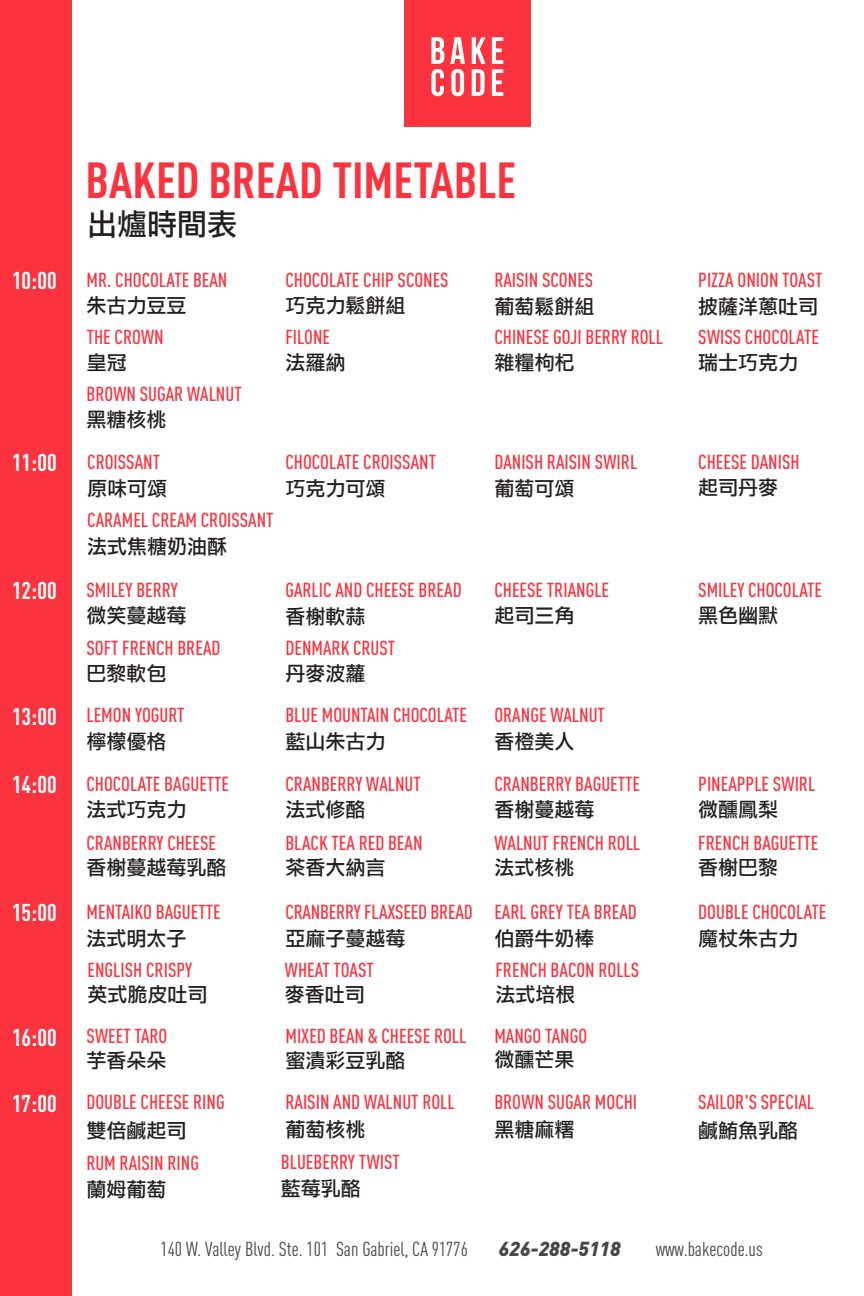
<style>
.page{position:relative;width:864px;height:1296px;background:#fff}
.page>*{position:absolute;margin:0;border:0;box-sizing:border-box;transform-origin:0 0}
.t1{font:700 50px "DIN Cond";color:#fb333e}
.t2{font:30px "Li Gothic Med";color:#231f20}
.t3{font:700 24px "DIN Cond";color:#fff}
.t4{font:500 20px "DIN Cond";color:#fb333e}
.t5{font:20px "Li Gothic Med";color:#231f20}
.t6{font:20px "DIN Cond";color:#454647}
.t7{font:italic 900 20px "DIN";color:#454647}
</style>
<div class="page">
<div style="left:0;top:0;width:72px;height:1296px;background:#fb333e"></div>
<div style="left:404px;top:0;width:127px;height:126px;background:#fb333e"></div>
<svg style="left:431px;top:37px;width:13px;height:59px"></svg>
<svg style="left:450px;top:37px;width:15px;height:59px"></svg>
<svg style="left:472px;top:37px;width:14px;height:59px"></svg>
<svg style="left:492px;top:37px;width:11px;height:59px"></svg>
<h1 class="t1" style="left:86px;top:149px;width:432px">BAKED BREAD TIMETABLE</h1>
<h2 class="t2" style="left:87px;top:209px;width:152px">出爐時間表</h2>
<p class="t3" style="left:12px;top:266px;width:46px">10:00</p>
<p class="t4" style="left:87px;top:268px;width:143px">MR. CHOCOLATE BEAN</p>
<p class="t5" style="left:87px;top:295px;width:102px">朱古力豆豆</p>
<p class="t4" style="left:285px;top:268px;width:165px">CHOCOLATE CHIP SCONES</p>
<p class="t5" style="left:285px;top:295px;width:122px">巧克力鬆餅組</p>
<p class="t4" style="left:494px;top:268px;width:100px">RAISIN SCONES</p>
<p class="t5" style="left:494px;top:296px;width:102px">葡萄鬆餅組</p>
<p class="t4" style="left:698px;top:268px;width:126px">PIZZA ONION TOAST</p>
<p class="t5" style="left:698px;top:296px;width:122px">披薩洋蔥吐司</p>
<p class="t4" style="left:87px;top:325px;width:78px">THE CROWN</p>
<p class="t5" style="left:87px;top:352px;width:42px">皇冠</p>
<p class="t4" style="left:285px;top:325px;width:46px">FILONE</p>
<p class="t5" style="left:285px;top:352px;width:62px">法羅納</p>
<p class="t4" style="left:494px;top:325px;width:170px">CHINESE GOJI BERRY ROLL</p>
<p class="t5" style="left:494px;top:352px;width:82px">雜糧枸杞</p>
<p class="t4" style="left:698px;top:325px;width:122px">SWISS CHOCOLATE</p>
<p class="t5" style="left:698px;top:352px;width:102px">瑞士巧克力</p>
<p class="t4" style="left:87px;top:382px;width:157px">BROWN SUGAR WALNUT</p>
<p class="t5" style="left:87px;top:409px;width:82px">黑糖核桃</p>
<p class="t3" style="left:12px;top:448px;width:46px">11:00</p>
<p class="t4" style="left:87px;top:450px;width:74px">CROISSANT</p>
<p class="t5" style="left:87px;top:478px;width:82px">原味可頌</p>
<p class="t4" style="left:87px;top:508px;width:188px">CARAMEL CREAM CROISSANT</p>
<p class="t5" style="left:87px;top:536px;width:142px">法式焦糖奶油酥</p>
<p class="t4" style="left:285px;top:450px;width:152px">CHOCOLATE CROISSANT</p>
<p class="t5" style="left:285px;top:478px;width:102px">巧克力可頌</p>
<p class="t4" style="left:494px;top:450px;width:144px">DANISH RAISIN SWIRL</p>
<p class="t5" style="left:494px;top:478px;width:82px">葡萄可頌</p>
<p class="t4" style="left:698px;top:450px;width:103px">CHEESE DANISH</p>
<p class="t5" style="left:698px;top:477px;width:82px">起司丹麥</p>
<p class="t3" style="left:12px;top:576px;width:46px">12:00</p>
<p class="t4" style="left:87px;top:578px;width:93px">SMILEY BERRY</p>
<p class="t5" style="left:87px;top:605px;width:102px">微笑蔓越莓</p>
<p class="t4" style="left:285px;top:578px;width:178px">GARLIC AND CHEESE BREAD</p>
<p class="t5" style="left:285px;top:606px;width:82px">香榭軟蒜</p>
<p class="t4" style="left:494px;top:578px;width:116px">CHEESE TRIANGLE</p>
<p class="t5" style="left:494px;top:605px;width:82px">起司三角</p>
<p class="t4" style="left:698px;top:578px;width:125px">SMILEY CHOCOLATE</p>
<p class="t5" style="left:698px;top:605px;width:82px">黑色幽默</p>
<p class="t4" style="left:87px;top:636px;width:135px">SOFT FRENCH BREAD</p>
<p class="t5" style="left:87px;top:663px;width:82px">巴黎軟包</p>
<p class="t4" style="left:285px;top:636px;width:111px">DENMARK CRUST</p>
<p class="t5" style="left:285px;top:663px;width:82px">丹麥波蘿</p>
<p class="t3" style="left:12px;top:701px;width:46px">13:00</p>
<p class="t4" style="left:87px;top:703px;width:100px">LEMON YOGURT</p>
<p class="t5" style="left:87px;top:731px;width:82px">檸檬優格</p>
<p class="t4" style="left:285px;top:703px;width:183px">BLUE MOUNTAIN CHOCOLATE</p>
<p class="t5" style="left:285px;top:731px;width:102px">藍山朱古力</p>
<p class="t4" style="left:494px;top:703px;width:112px">ORANGE WALNUT</p>
<p class="t5" style="left:494px;top:731px;width:82px">香橙美人</p>
<p class="t3" style="left:12px;top:770px;width:46px">14:00</p>
<p class="t4" style="left:87px;top:772px;width:144px">CHOCOLATE BAGUETTE</p>
<p class="t5" style="left:87px;top:799px;width:102px">法式巧克力</p>
<p class="t4" style="left:285px;top:772px;width:137px">CRANBERRY WALNUT</p>
<p class="t5" style="left:285px;top:799px;width:82px">法式修酪</p>
<p class="t4" style="left:494px;top:772px;width:147px">CRANBERRY BAGUETTE</p>
<p class="t5" style="left:494px;top:799px;width:102px">香榭蔓越莓</p>
<p class="t4" style="left:698px;top:772px;width:118px">PINEAPPLE SWIRL</p>
<p class="t5" style="left:698px;top:799px;width:82px">微醺鳳梨</p>
<p class="t4" style="left:87px;top:831px;width:131px">CRANBERRY CHEESE</p>
<p class="t5" style="left:87px;top:857px;width:142px">香榭蔓越莓乳酪</p>
<p class="t4" style="left:285px;top:831px;width:139px">BLACK TEA RED BEAN</p>
<p class="t5" style="left:285px;top:857px;width:102px">茶香大納言</p>
<p class="t4" style="left:494px;top:831px;width:147px">WALNUT FRENCH ROLL</p>
<p class="t5" style="left:494px;top:857px;width:82px">法式核桃</p>
<p class="t4" style="left:698px;top:831px;width:122px">FRENCH BAGUETTE</p>
<p class="t5" style="left:698px;top:857px;width:82px">香榭巴黎</p>
<p class="t3" style="left:12px;top:898px;width:46px">15:00</p>
<p class="t4" style="left:87px;top:900px;width:136px">MENTAIKO BAGUETTE</p>
<p class="t5" style="left:87px;top:928px;width:102px">法式明太子</p>
<p class="t4" style="left:285px;top:900px;width:189px">CRANBERRY FLAXSEED BREAD</p>
<p class="t5" style="left:285px;top:928px;width:122px">亞麻子蔓越莓</p>
<p class="t4" style="left:494px;top:900px;width:144px">EARL GREY TEA BREAD</p>
<p class="t5" style="left:494px;top:928px;width:102px">伯爵牛奶棒</p>
<p class="t4" style="left:698px;top:900px;width:130px">DOUBLE CHOCOLATE</p>
<p class="t5" style="left:698px;top:928px;width:102px">魔杖朱古力</p>
<p class="t4" style="left:88px;top:958px;width:106px">ENGLISH CRISPY</p>
<p class="t5" style="left:88px;top:985px;width:122px">英式脆皮吐司</p>
<p class="t4" style="left:285px;top:958px;width:90px">WHEAT TOAST</p>
<p class="t5" style="left:285px;top:984px;width:82px">麥香吐司</p>
<p class="t4" style="left:495px;top:958px;width:145px">FRENCH BACON ROLLS</p>
<p class="t5" style="left:495px;top:984px;width:82px">法式培根</p>
<p class="t3" style="left:12px;top:1022px;width:46px">16:00</p>
<p class="t4" style="left:87px;top:1024px;width:82px">SWEET TARO</p>
<p class="t5" style="left:87px;top:1050px;width:82px">芋香朵朵</p>
<p class="t4" style="left:285px;top:1024px;width:182px">MIXED BEAN &amp; CHEESE ROLL</p>
<p class="t5" style="left:285px;top:1050px;width:122px">蜜漬彩豆乳酪</p>
<p class="t4" style="left:494px;top:1024px;width:94px">MANGO TANGO</p>
<p class="t5" style="left:494px;top:1050px;width:82px">微醺芒果</p>
<p class="t3" style="left:12px;top:1088px;width:46px">17:00</p>
<p class="t4" style="left:87px;top:1090px;width:140px">DOUBLE CHEESE RING</p>
<p class="t5" style="left:87px;top:1120px;width:102px">雙倍鹹起司</p>
<p class="t4" style="left:285px;top:1090px;width:171px">RAISIN AND WALNUT ROLL</p>
<p class="t5" style="left:285px;top:1119px;width:82px">葡萄核桃</p>
<p class="t4" style="left:494px;top:1090px;width:144px">BROWN SUGAR MOCHI</p>
<p class="t5" style="left:494px;top:1119px;width:82px">黑糖麻糬</p>
<p class="t4" style="left:698px;top:1090px;width:117px">SAILOR'S SPECIAL</p>
<p class="t5" style="left:698px;top:1120px;width:102px">鹹鮪魚乳酪</p>
<p class="t4" style="left:87px;top:1151px;width:114px">RUM RAISIN RING</p>
<p class="t5" style="left:87px;top:1179px;width:82px">蘭姆葡萄</p>
<p class="t4" style="left:281px;top:1150px;width:120px">BLUEBERRY TWIST</p>
<p class="t5" style="left:281px;top:1178px;width:82px">藍莓乳酪</p>
<p class="t6" style="left:160px;top:1237px;width:309px">140 W. Valley Blvd. Ste. 101 San Gabriel, CA 91776</p>
<p class="t7" style="left:499px;top:1236px;width:123px">626-288-5118</p>
<p class="t6" style="left:656px;top:1237px;width:109px">www.bakecode.us</p>
</div>
